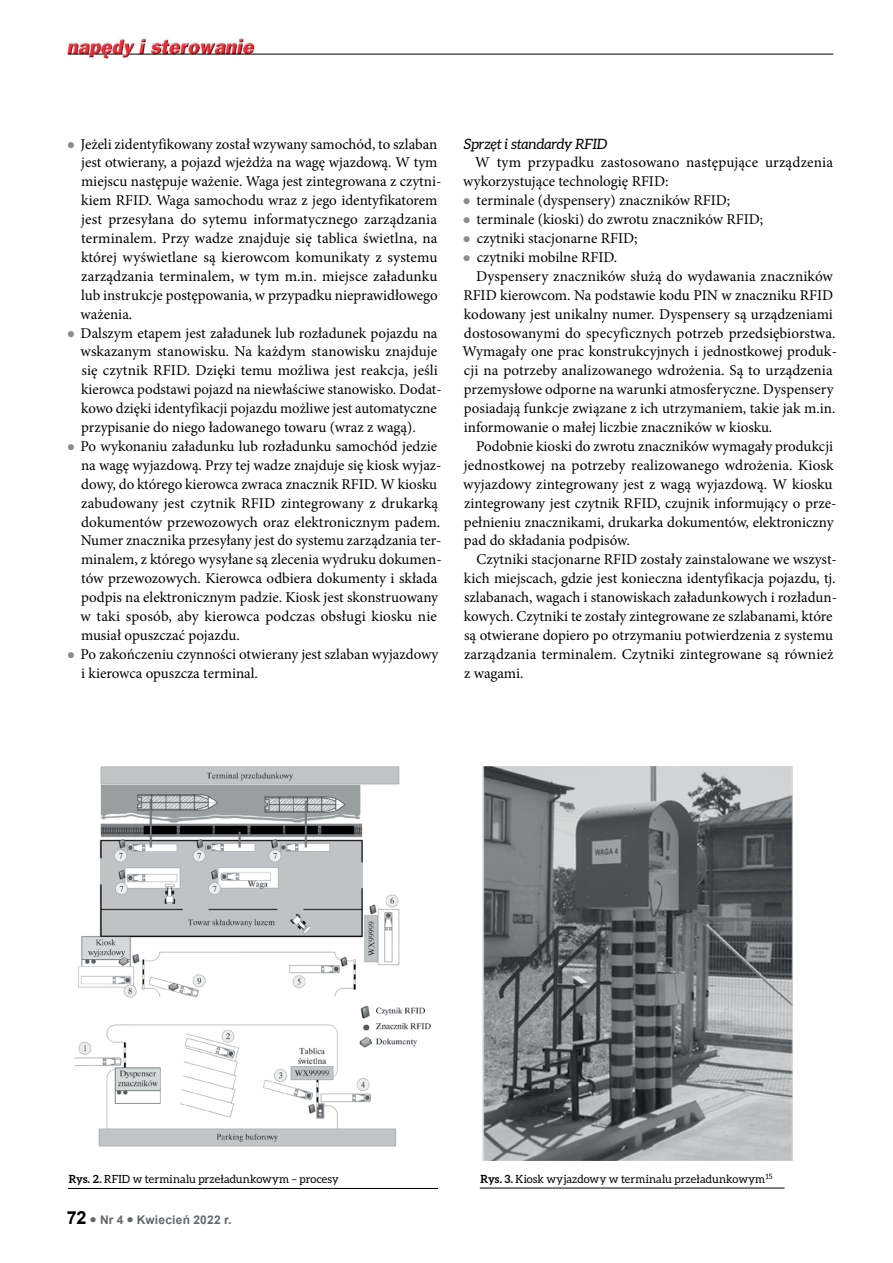
<style>
.page{position:relative;width:893px;height:1263px;background:#fff}
.page>*{position:absolute;margin:0;border:0;box-sizing:border-box;transform-origin:0 0}
.t1{font:15px/18.9px "Minion Pro";color:#000001}
.t2{font:italic 14.25px "Aleo";letter-spacing:-.01em;color:#000001}
.t3{font:700 12px "Arial";letter-spacing:.02em;color:#646a6c}
.t4{font:11.25px "Aleo";letter-spacing:.005em;color:#000001}
.s1{color:#888d90}
.s2{font-weight:700}
.s3{font-size:18px;color:#000001}
</style>
<div class="page">
<img style="left:67px;top:38px;width:190px;height:21px">
<hr style="left:129px;top:54px;width:704px;height:1px;background:#000001">
<svg style="left:68px;top:54px;width:55px;height:1px"></svg>
<img style="left:74px;top:766px;width:357px;height:381px">
<hr style="left:68px;top:1188px;width:370px;height:1px;background:#000001">
<img style="left:483px;top:766px;width:310px;height:394px">
<hr style="left:480px;top:1188px;width:304px;height:1px;background:#000001">
<p class="t1" style="left:81px;top:134px;width:362px;text-indent:-13px"><span class="s1">●</span> Jeżeli zidentyfikowany został wzywany samochód, to szlaban jest otwierany, a pojazd wjeżdża na wagę wjazdową. W tym miejscu następuje ważenie. Waga jest zintegrowana z czytni&shy;kiem RFID. Waga samochodu wraz z jego identyfikatorem jest przesyłana do sytemu informatycznego zarządzania terminalem. Przy wadze znajduje się tablica świetlna, na której wyświetlane są kierowcom komunikaty z systemu zarządzania terminalem, w tym m.in. miejsce załadunku lub instrukcje postępowania, w przypadku nieprawidłowego ważenia.</p>
<p class="t1" style="left:81px;top:323px;width:363px;text-indent:-13px"><span class="s1">●</span> Dalszym etapem jest załadunek lub rozładunek pojazdu na wskazanym stanowisku. Na każdym stanowisku znajduje się czytnik RFID. Dzięki temu możliwa jest reakcja, jeśli kierowca podstawi pojazd na niewłaściwe stanowisko. Dodat&shy;kowo dzięki identyfikacji pojazdu możliwe jest automatyczne przypisanie do niego ładowanego towaru (wraz z wagą).</p>
<p class="t1" style="left:81px;top:437px;width:363px;text-indent:-13px"><span class="s1">●</span> Po wykonaniu załadunku lub rozładunku samochód jedzie na wagę wyjazdową. Przy tej wadze znajduje się kiosk wyjaz&shy;dowy, do którego kierowca zwraca znacznik RFID. W kiosku zabudowany jest czytnik RFID zintegrowany z drukarką dokumentów przewozowych oraz elektronicznym padem.<br>Numer znacznika przesyłany jest do systemu zarządzania ter&shy;minalem, z którego wysyłane są zlecenia wydruku dokumen&shy;tów przewozowych. Kierowca odbiera dokumenty i składa podpis na elektronicznym padzie. Kiosk jest skonstruowany w taki sposób, aby kierowca podczas obsługi kiosku nie musiał opuszczać pojazdu.</p>
<p class="t1" style="left:81px;top:645px;width:359px;text-indent:-14px"><span class="s1">●</span> Po zakończeniu czynności otwierany jest szlaban wyjazdowy i kierowca opuszcza terminal.</p>
<p class="t2" style="left:464px;top:135px;width:145px">Sprzęt i standardy RFID</p>
<p class="t1" style="left:463px;top:153px;width:371px;text-indent:12px">W tym przypadku zastosowano następujące urządzenia wykorzystujące technologię RFID:</p>
<p class="t1" style="left:463px;top:191px;width:269px"><span class="s1">●</span> terminale (dyspensery) znaczników RFID;</p>
<p class="t1" style="left:463px;top:210px;width:302px"><span class="s1">●</span> terminale (kioski) do zwrotu znaczników RFID;</p>
<p class="t1" style="left:463px;top:229px;width:176px"><span class="s1">●</span> czytniki stacjonarne RFID;</p>
<p class="t1" style="left:463px;top:248px;width:156px"><span class="s1">●</span> czytniki mobilne RFID.</p>
<p class="t1" style="left:476px;top:267px;width:358px">Dyspensery znaczników służą do wydawania znaczników</p>
<p class="t1" style="left:463px;top:286px;width:371px">RFID kierowcom. Na podstawie kodu PIN w znaczniku RFID</p>
<p class="t1" style="left:464px;top:304px;width:371px">kodowany jest unikalny numer. Dyspensery są urządzeniami</p>
<p class="t1" style="left:464px;top:323px;width:373px">dostosowanymi do specyficznych potrzeb przedsiębiorstwa.</p>
<p class="t1" style="left:463px;top:342px;width:376px">Wymagały one prac konstrukcyjnych i jednostkowej produk-</p>
<p class="t1" style="left:464px;top:361px;width:370px">cji na potrzeby analizowanego wdrożenia. Są to urządzenia</p>
<p class="t1" style="left:464px;top:380px;width:371px">przemysłowe odporne na warunki atmosferyczne. Dyspensery</p>
<p class="t1" style="left:464px;top:399px;width:373px">posiadają funkcje związane z ich utrzymaniem, takie jak m.in.</p>
<p class="t1" style="left:464px;top:418px;width:310px">informowanie o małej liczbie znaczników w kiosku.</p>
<p class="t1" style="left:476px;top:437px;width:359px">Podobnie kioski do zwrotu znaczników wymagały produkcji</p>
<p class="t1" style="left:464px;top:456px;width:371px">jednostkowej na potrzeby realizowanego wdrożenia. Kiosk</p>
<p class="t1" style="left:463px;top:475px;width:371px">wyjazdowy zintegrowany jest z wagą wyjazdową. W kiosku</p>
<p class="t1" style="left:464px;top:493px;width:374px">zintegrowany jest czytnik RFID, czujnik informujący o prze-</p>
<p class="t1" style="left:464px;top:512px;width:371px">pełnieniu znacznikami, drukarka dokumentów, elektroniczny</p>
<p class="t1" style="left:464px;top:531px;width:167px">pad do składania podpisów.</p>
<p class="t1" style="left:476px;top:550px;width:362px">Czytniki stacjonarne RFID zostały zainstalowane we wszyst-</p>
<p class="t1" style="left:464px;top:569px;width:373px">kich miejscach, gdzie jest konieczna identyfikacja pojazdu, tj.</p>
<p class="t1" style="left:464px;top:588px;width:374px">szlabanach, wagach i stanowiskach załadunkowych i rozładun-</p>
<p class="t1" style="left:464px;top:607px;width:370px">kowych. Czytniki te zostały zintegrowane ze szlabanami, które</p>
<p class="t1" style="left:464px;top:626px;width:370px">są otwierane dopiero po otrzymaniu potwierdzenia z systemu</p>
<p class="t1" style="left:464px;top:645px;width:371px">zarządzania terminalem. Czytniki zintegrowane są również</p>
<p class="t1" style="left:464px;top:664px;width:61px">z wagami.</p>
<p class="t4" style="left:69px;top:1173px;width:272px"><span class="s2">Rys. 2.</span> RFID w terminalu przeładunkowym – procesy</p>
<p class="t4" style="left:481px;top:1172px;width:294px"><span class="s2">Rys. 3.</span> Kiosk wyjazdowy w terminalu przeładunkowym<sup>15</sup></p>
<p class="t3" style="left:67px;top:1212px;width:166px"><span class="s3">72</span> ● Nr 4 ● Kwiecień 2022 r.</p>
</div>
